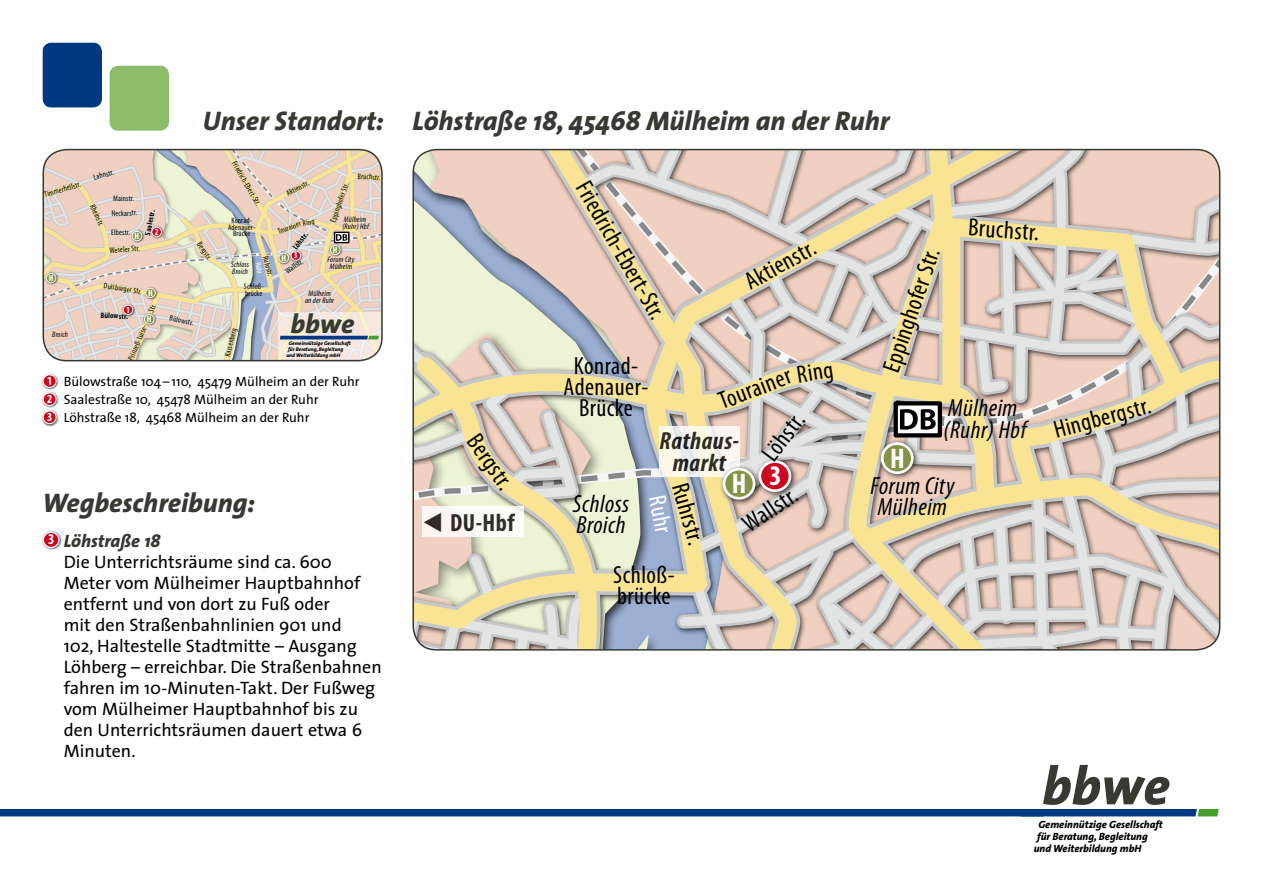
<style>
.page{position:relative;width:1263px;height:893px;background:#fff}
.page>*{position:absolute;margin:0;border:0;box-sizing:border-box;transform-origin:0 0}
.t1{font:italic 800 54px "The Sans";color:#363b31}
.t2{font:700 condensed 28.5px "Myriad Pro";color:#fff}
.t3{font:italic 800 27px "The Sans";color:#363b31}
.t4{font:condensed 24.9px/21.3px "Myriad Pro";letter-spacing:.02em;color:#000}
.t5{font:italic condensed 24.9px/21.3px "Myriad Pro";letter-spacing:.02em;color:#000}
.t6{font:italic 700 condensed 24.9px/21.3px "Myriad Pro";letter-spacing:.02em;color:#000;text-align:center}
.t7{font:700 condensed 24.9px "Myriad Pro";color:#000}
.t8{font:condensed 24.9px "Myriad Pro";color:#fff}
.t9{font:18px/21px "The Sans";color:#000}
.t10{font:italic 800 18px "The Sans";color:#363b31}
.t11{font:700 condensed 15px "Myriad Pro";color:#fff}
.t12{font:13.5px/18px "The Sans";color:#000}
.t13{font:700 condensed 12.3px/18.1px "Myriad Pro";color:#fff;text-align:justify}
.t14{font:italic 800 10.5px "The Sans";color:#000}
.t15{font:700 condensed 9.15px "Myriad Pro";color:#fff}
.t16{font:condensed 7.95px/6.9px "Myriad Pro";letter-spacing:.02em;color:#000}
.t17{font:italic condensed 7.95px/6.9px "Myriad Pro";letter-spacing:.02em;color:#000}
.t18{font:700 condensed 7.95px "Myriad Pro";color:#000}
.t19{font:condensed 7.95px "Myriad Pro";color:#fff}
.t20{font:italic 800 5.25px "The Sans";color:#000}
</style>
<div class="page">
<div style="left:0;top:809px;width:1219px;height:7px;background:#003882"></div>
<div style="left:108px;top:64px;width:63px;height:67px;background:#000;opacity:.5"></div>
<div style="left:42px;top:41px;width:62px;height:67px;background:#003882"></div>
<svg style="left:43px;top:150px;width:339px;height:211px;background:#e2d3c1"></svg>
<div style="left:43px;top:149px;width:340px;height:212px;border:2px solid #363b31;border-radius:23px"></div>
<div style="left:41px;top:373px;width:18px;height:18px;background:#000;opacity:.75"></div>
<div style="left:43px;top:375px;width:13px;height:12px;background:#cd071e;border-radius:50%"></div>
<div style="left:43px;top:374px;width:14px;height:14px;border:1px solid #fff;border-radius:50%"></div>
<div style="left:41px;top:391px;width:18px;height:18px;background:#000;opacity:.75"></div>
<div style="left:43px;top:393px;width:13px;height:12px;background:#cd071e;border-radius:50%"></div>
<div style="left:43px;top:392px;width:14px;height:14px;border:1px solid #fff;border-radius:50%"></div>
<div style="left:41px;top:409px;width:18px;height:18px;background:#000;opacity:.75"></div>
<div style="left:43px;top:411px;width:13px;height:13px;background:#cd071e;border-radius:50%"></div>
<div style="left:43px;top:410px;width:14px;height:14px;border:1px solid #fff;border-radius:50%"></div>
<div style="left:41px;top:530px;width:21px;height:21px;background:#000;opacity:.75"></div>
<svg style="left:43px;top:532px;width:16px;height:15px"></svg>
<div style="left:43px;top:531px;width:17px;height:17px;border:1px solid #fff;border-radius:50%"></div>
<svg style="left:413px;top:150px;width:807px;height:500px;background:#dbcdb9"></svg>
<h3 class="t3" style="left:203px;top:98px;width:182px">Unser Standort:</h3>
<p class="t16" style="left:44px;top:191px;width:39px;rotate:-16deg">Timmerhellstr.</p>
<p class="t15" style="left:49px;top:272px;width:6px">H</p>
<p class="t17" style="left:52px;top:331px;width:17px">Broich</p>
<p class="t16" style="left:93px;top:174px;width:22px;rotate:-16deg">Lahnstr.</p>
<p class="t16" style="left:96px;top:203px;width:24px;rotate:65deg">Rheinstr.</p>
<p class="t16" style="left:113px;top:195px;width:22px">Mainstr.</p>
<p class="t16" style="left:111px;top:210px;width:27px;rotate:-3deg">Neckarstr.</p>
<p class="t18" style="left:143px;top:234px;width:27px;rotate:-79deg">Saalestr.</p>
<p class="t15" style="left:155px;top:226px;width:5px">2</p>
<p class="t16" style="left:111px;top:229px;width:20px">Elbestr.</p>
<p class="t15" style="left:135px;top:230px;width:6px">H</p>
<p class="t16" style="left:109px;top:247px;width:32px;rotate:-4deg">Weseler Str.</p>
<p class="t16" style="left:202px;top:241px;width:21px;rotate:55deg">Bergstr.</p>
<p class="t16" style="left:105px;top:282px;width:40px;rotate:9deg">Duisburger Str.</p>
<p class="t15" style="left:148px;top:287px;width:6px">H</p>
<p class="t15" style="left:126px;top:304px;width:5px">1</p>
<p class="t18" style="left:101px;top:310px;width:29px;rotate:2deg">Bülowstr.</p>
<p class="t16" style="left:147px;top:310px;width:10px;rotate:-67deg">Str.</p>
<p class="t15" style="left:147px;top:313px;width:6px">H</p>
<p class="t16" style="left:127px;top:358px;width:39px;rotate:-67deg">Prinzeß-Luise-</p>
<p class="t16" style="left:171px;top:314px;width:26px;rotate:13deg">Bülowstr.</p>
<p class="t16" style="left:237px;top:160px;width:51px;rotate:60deg">Friedrich-Ebert-Str.</p>
<p class="t16" style="left:358px;top:172px;width:24px;rotate:4deg">Bruchstr.</p>
<p class="t16" style="left:285px;top:191px;width:26px;rotate:-29deg">Aktienstr.</p>
<p class="t16" style="left:329px;top:221px;width:43px;rotate:-71deg">Eppinghofer Str.</p>
<p class="t17" style="left:342px;top:216px;width:28px">Mülheim (Ruhr) Hbf</p>
<p class="t16" style="left:228px;top:217px;width:29px;text-align:center">Konrad-<br>Adenauer-<br>Brücke</p>
<p class="t17" style="left:231px;top:261px;width:20px">Schloss<br>Broich</p>
<p class="t17" style="left:328px;top:256px;width:28px">Forum City<br>Mülheim</p>
<p class="t16" style="left:302px;top:220px;width:13px;rotate:-9deg">Ring</p>
<p class="t16" style="left:277px;top:229px;width:26px;rotate:-21deg">Tourainer</p>
<p class="t16" style="left:284px;top:269px;width:21px;rotate:-34deg">Wallstr.</p>
<p class="t18" style="left:290px;top:246px;width:21px;rotate:-53deg">Löhstr.</p>
<p class="t15" style="left:333px;top:244px;width:6px">H</p>
<p class="t15" style="left:294px;top:250px;width:5px">3</p>
<p class="t15" style="left:281px;top:252px;width:6px">H</p>
<p class="t16" style="left:269px;top:255px;width:22px;rotate:74deg">Ruhrstr.</p>
<p class="t19" style="left:263px;top:261px;width:14px;rotate:79deg">Ruhr</p>
<p class="t16" style="left:244px;top:283px;width:21px">Schloß&shy;brücke</p>
<p class="t16" style="left:224px;top:356px;width:31px;rotate:-76deg">Kassenberg</p>
<p class="t17" style="left:305px;top:290px;width:31px;text-align:center">Mülheim an der Ruhr</p>
<h3 class="t3" style="left:290px;top:302px;width:65px">bbwe</h3>
<p class="t20" style="left:289px;top:339px;width:64px">Gemeinnützige Gesellschaft</p>
<p class="t20" style="left:288px;top:345px;width:57px">für Beratung, Begleitung</p>
<p class="t20" style="left:286px;top:351px;width:55px">und Weiterbildung mbH</p>
<p class="t13" style="left:47px;top:371px;width:7px">1<br>2<br>3</p>
<p class="t12" style="left:64px;top:372px;width:297px">Bülowstraße 104 – 110, 45479 Mülheim an der Ruhr<br>Saalestraße 10, 45478 Mülheim an der Ruhr<br>Löhstraße 18, 45468 Mülheim an der Ruhr</p>
<h3 class="t3" style="left:43px;top:480px;width:214px">Wegbeschreibung:</h3>
<p class="t11" style="left:48px;top:530px;width:8px">3</p>
<p class="t10" style="left:64px;top:525px;width:98px">Löhstraße 18</p>
<p class="t9" style="left:64px;top:550px;width:319px">Die Unterrichtsräume sind ca. 600<br>Meter vom Mülheimer Hauptbahnhof entfernt und von dort zu Fuß oder<br>mit den Straßenbahnlinien 901 und<br>102, Haltestelle Stadtmitte – Ausgang Löhberg – erreichbar. Die Straßenbahnen fahren im 10-Minuten-Takt. Der Fußweg vom Mülheimer Hauptbahnhof bis zu den Unterrichtsräumen dauert etwa 6<br>Minuten.</p>
<h3 class="t3" style="left:412px;top:98px;width:478px">Löhstraße 18, 45468 Mülheim an der Ruhr</h3>
<h3 class="t4" style="left:481px;top:430px;width:64px;rotate:55deg">Bergstr.</h3>
<h3 class="t7" style="left:450px;top:507px;width:66px">DU-Hbf</h3>
<h3 class="t4" style="left:592px;top:177px;width:157px;rotate:60deg">Friedrich-Ebert-Str.</h3>
<h3 class="t4" style="left:741px;top:273px;width:79px;rotate:-29deg">Aktienstr.</h3>
<h3 class="t4" style="left:564px;top:354px;width:86px;text-align:center">Konrad-<br>Adenauer-<br>Brücke</h3>
<h3 class="t4" style="left:795px;top:364px;width:38px;rotate:-9deg">Ring</h3>
<h3 class="t4" style="left:715px;top:391px;width:77px;rotate:-21deg">Tourainer</h3>
<h3 class="t4" style="left:758px;top:451px;width:55px;rotate:-53deg">Löhstr.</h3>
<h3 class="t6" style="left:660px;top:430px;width:81px">Rathaus&shy;markt</h3>
<h2 class="t2" style="left:770px;top:458px;width:14px">3</h2>
<h2 class="t2" style="left:732px;top:466px;width:16px">H</h2>
<h3 class="t4" style="left:690px;top:480px;width:65px;rotate:74deg">Ruhrstr.</h3>
<h3 class="t4" style="left:739px;top:517px;width:62px;rotate:-34deg">Wallstr.</h3>
<h3 class="t5" style="left:573px;top:492px;width:58px">Schloss<br>Broich</h3>
<h3 class="t8" style="left:672px;top:493px;width:39px;rotate:79deg">Ruhr</h3>
<h3 class="t4" style="left:613px;top:563px;width:63px">Schloß&shy;brücke</h3>
<h3 class="t4" style="left:880px;top:368px;width:131px;rotate:-71deg">Eppinghofer Str.</h3>
<h3 class="t4" style="left:969px;top:216px;width:73px;rotate:4deg">Bruchstr.</h3>
<h2 class="t2" style="left:890px;top:440px;width:16px">H</h2>
<h3 class="t5" style="left:943px;top:397px;width:84px">Mülheim (Ruhr) Hbf</h3>
<h3 class="t5" style="left:870px;top:475px;width:85px">Forum City<br>Mülheim</h3>
<h3 class="t4" style="left:1051px;top:420px;width:101px;rotate:-15deg">Hingbergstr.</h3>
<h1 class="t1" style="left:1042px;top:741px;width:129px">bbwe</h1>
<p class="t14" style="left:1038px;top:816px;width:126px">Gemeinnützige Gesellschaft</p>
<p class="t14" style="left:1037px;top:827px;width:112px">für Beratung, Begleitung</p>
<p class="t14" style="left:1034px;top:839px;width:109px">und Weiterbildung mbH</p>
</div>
